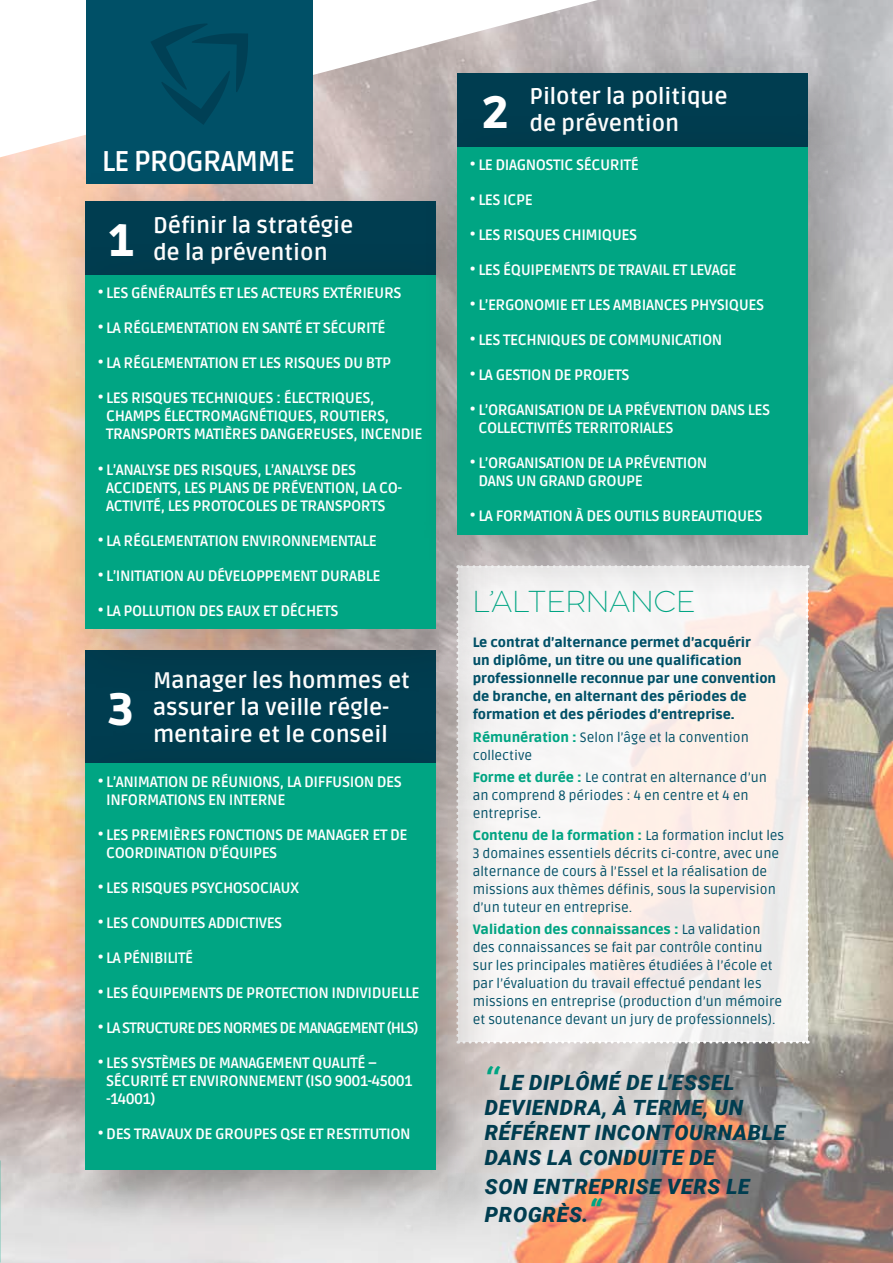
<style>
.page{position:relative;width:893px;height:1263px;background:#fff}
.page>*{position:absolute;margin:0;border:0;box-sizing:border-box;transform-origin:0 0}
.t1{font:900 45px "Ruda";color:#fff}
.t2{font:100 30px "Zona Pro";color:#00a583}
.t3{font:700 28.5px "Ruda";letter-spacing:-.04em;color:#fff}
.t4{font:700 22.5px/27px "Ruda";color:#fff}
.t5{font:italic 900 21px/25.2px "Roboto";letter-spacing:.035em;color:#003d50}
.t6{font:700 15px/18px "Ruda";letter-spacing:-.03em;color:#fff}
.t7{font:700 15px "Ruda";letter-spacing:-.06em;color:#fff}
.t8{font:13.5px/18px "Ruda";color:#005067}
.t9{font:900 13.5px/18px "Ruda";color:#005067}
.s1{font-weight:900;color:#00a583}
.s2{font-size:31.5px;color:#00a583}
</style>
<div class="page">
<img style="left:0;top:0;width:893px;height:1263px">
<svg style="left:0;top:0;width:598px;height:157px"></svg>
<div style="left:86px;top:0;width:227px;height:183px;background:#005067"></div>
<svg style="left:151px;top:24px;width:97px;height:101px"></svg>
<svg style="left:503px;top:601px;width:306px;height:442px"></svg>
<div style="left:48px;top:164px;width:455px;height:179px;background:#1a1a18;opacity:.3"></div>
<div style="left:85px;top:201px;width:351px;height:74px;background:#003d50"></div>
<div style="left:48px;top:613px;width:455px;height:218px;background:#1a1a18;opacity:.3"></div>
<div style="left:85px;top:650px;width:351px;height:113px;background:#003d50"></div>
<div style="left:420px;top:36px;width:455px;height:178px;background:#1a1a18;opacity:.3"></div>
<div style="left:457px;top:73px;width:351px;height:74px;background:#003d50"></div>
<div style="left:48px;top:238px;width:455px;height:457px;background:#1a1a18;opacity:.3"></div>
<div style="left:85px;top:275px;width:351px;height:353px;background:#00a583"></div>
<div style="left:48px;top:726px;width:455px;height:511px;background:#1a1a18;opacity:.3"></div>
<div style="left:85px;top:763px;width:351px;height:406px;background:#00a583"></div>
<div style="left:420px;top:110px;width:455px;height:491px;background:#1a1a18;opacity:.3"></div>
<div style="left:457px;top:147px;width:351px;height:387px;background:#00a583"></div>
<h3 class="t3" style="left:102px;top:145px;width:194px">LE PROGRAMME</h3>
<h1 class="t1" style="left:109px;top:214px;width:26px">1</h1>
<h3 class="t4" style="left:153px;top:212px;width:202px">Définir la stratégie de la prévention</h3>
<p class="t6" style="left:98px;top:285px;width:305px">• LES GÉNÉRALITÉS ET LES ACTEURS EXTÉRIEURS</p>
<p class="t6" style="left:98px;top:320px;width:289px">• LA RÉGLEMENTATION EN SANTÉ ET SÉCURITÉ</p>
<p class="t6" style="left:98px;top:355px;width:295px">• LA RÉGLEMENTATION ET LES RISQUES DU BTP</p>
<p class="t6" style="left:106px;top:390px;width:318px;text-indent:-9px">• LES RISQUES TECHNIQUES : ÉLECTRIQUES,<br>CHAMPS ÉLECTROMAGNÉTIQUES, ROUTIERS,<br>TRANSPORTS MATIÈRES DANGEREUSES, INCENDIE</p>
<p class="t6" style="left:106px;top:461px;width:297px;text-indent:-9px">• L’ANALYSE DES RISQUES, L’ANALYSE DES<br>ACCIDENTS, LES PLANS DE PRÉVENTION, LA CO-<br>ACTIVITÉ, LES PROTOCOLES DE TRANSPORTS</p>
<p class="t6" style="left:98px;top:532px;width:281px">• LA RÉGLEMENTATION ENVIRONNEMENTALE</p>
<p class="t6" style="left:98px;top:567px;width:284px">• L’INITIATION AU DÉVELOPPEMENT DURABLE</p>
<p class="t6" style="left:98px;top:602px;width:242px">• LA POLLUTION DES EAUX ET DÉCHETS</p>
<h1 class="t1" style="left:109px;top:683px;width:26px">3</h1>
<h3 class="t4" style="left:153px;top:667px;width:258px">Manager les hommes et assurer la veille régle&shy;mentaire et le conseil</h3>
<p class="t6" style="left:106px;top:773px;width:297px;text-indent:-9px">• L’ANIMATION DE RÉUNIONS, LA DIFFUSION DES<br>INFORMATIONS EN INTERNE</p>
<p class="t6" style="left:106px;top:826px;width:303px;text-indent:-9px">• LES PREMIÈRES FONCTIONS DE MANAGER ET DE<br>COORDINATION D’ÉQUIPES</p>
<p class="t6" style="left:98px;top:879px;width:203px">• LES RISQUES PSYCHOSOCIAUX</p>
<p class="t6" style="left:98px;top:914px;width:186px">• LES CONDUITES ADDICTIVES</p>
<p class="t6" style="left:98px;top:949px;width:97px">• LA PÉNIBILITÉ</p>
<p class="t6" style="left:98px;top:984px;width:323px">• LES ÉQUIPEMENTS DE PROTECTION INDIVIDUELLE</p>
<p class="t7" style="left:98px;top:1019px;width:322px">• LA STRUCTURE DES NORMES DE MANAGEMENT (HLS)</p>
<p class="t6" style="left:106px;top:1054px;width:308px;text-indent:-9px">• LES SYSTÈMES DE MANAGEMENT QUALITÉ –<br>SÉCURITÉ ET ENVIRONNEMENT (ISO 9001-45001 -14001)</p>
<p class="t6" style="left:98px;top:1125px;width:314px">• DES TRAVAUX DE GROUPES QSE ET RESTITUTION</p>
<h1 class="t1" style="left:482px;top:86px;width:28px">2</h1>
<h3 class="t4" style="left:529px;top:84px;width:200px">Piloter la politique de prévention</h3>
<p class="t6" style="left:470px;top:156px;width:170px">• LE DIAGNOSTIC SÉCURITÉ</p>
<p class="t6" style="left:470px;top:191px;width:64px">• LES ICPE</p>
<p class="t6" style="left:470px;top:226px;width:169px">• LES RISQUES CHIMIQUES</p>
<p class="t6" style="left:470px;top:261px;width:268px">• LES ÉQUIPEMENTS DE TRAVAIL ET LEVAGE</p>
<p class="t6" style="left:470px;top:296px;width:296px">• L’ERGONOMIE ET LES AMBIANCES PHYSIQUES</p>
<p class="t6" style="left:470px;top:331px;width:254px">• LES TECHNIQUES DE COMMUNICATION</p>
<p class="t6" style="left:470px;top:366px;width:161px">• LA GESTION DE PROJETS</p>
<p class="t6" style="left:478px;top:401px;width:293px;text-indent:-9px">• L’ORGANISATION DE LA PRÉVENTION DANS LES<br>COLLECTIVITÉS TERRITORIALES</p>
<p class="t6" style="left:478px;top:454px;width:231px;text-indent:-9px">• L’ORGANISATION DE LA PRÉVENTION<br>DANS UN GRAND GROUPE</p>
<p class="t6" style="left:470px;top:507px;width:294px">• LA FORMATION À DES OUTILS BUREAUTIQUES</p>
<h2 class="t2" style="left:473px;top:583px;width:224px">L’ALTERNANCE</h2>
<p class="t9" style="left:473px;top:634px;width:305px">Le contrat d’alternance permet d’acquérir<br>un diplôme, un titre ou une qualification professionnelle reconnue par une convention de branche, en alternant des périodes de formation et des périodes d’entreprise.</p>
<p class="t8" style="left:473px;top:728px;width:278px"><span class="s1">Rémunération :</span> Selon l’âge et la convention collective</p>
<p class="t8" style="left:473px;top:768px;width:296px"><span class="s1">Forme et durée :</span> Le contrat en alternance d’un an comprend 8 périodes : 4 en centre et 4 en entreprise.</p>
<p class="t8" style="left:473px;top:827px;width:313px"><span class="s1">Contenu de la formation :</span> La formation inclut les 3 domaines essentiels décrits ci-contre, avec une alternance de cours à l’Essel et la réalisation de missions aux thèmes définis, sous la supervision d’un tuteur en entreprise.</p>
<p class="t8" style="left:473px;top:921px;width:311px"><span class="s1">Validation des connaissances :</span> La validation des connaissances se fait par contrôle continu sur les principales matières étudiées à l’école et par l’évaluation du travail effectué pendant les missions en entreprise (production d’un mémoire et soutenance devant un jury de professionnels).</p>
<h3 class="t5" style="left:484px;top:1069px;width:302px"><span class="s2">‘‘</span>LE DIPLÔMÉ DE L’ESSEL<br>DEVIENDRA, À TERME, UN<br>RÉFÉRENT INCONTOURNABLE<br>DANS LA CONDUITE DE</h3>
<h3 class="t5" style="left:485px;top:1171px;width:267px;line-height:28.5px">SON ENTREPRISE VERS LE<br>PROGRÈS.<span class="s2">“</span></h3>
</div>
